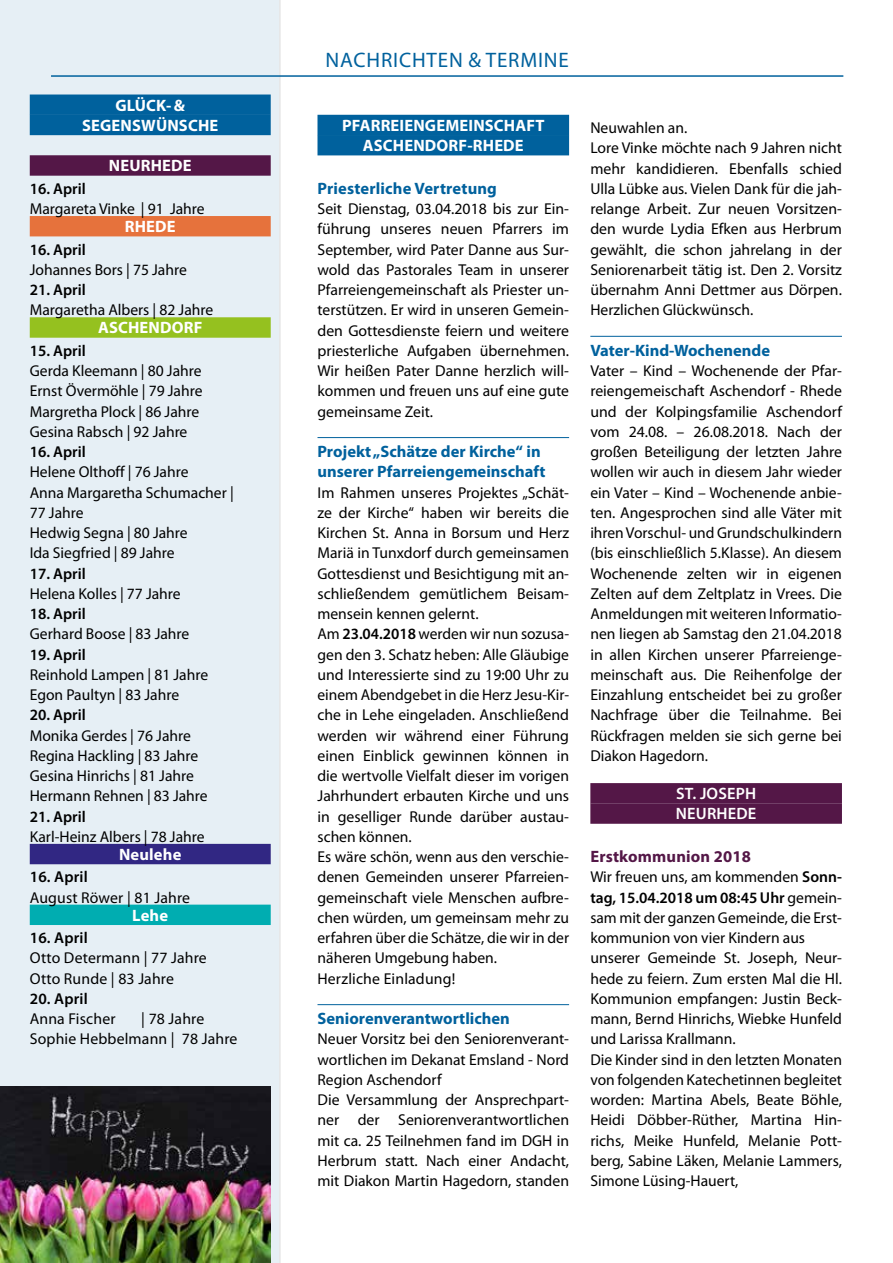
<style>
.page{position:relative;width:893px;height:1263px;background:#fff}
.page>*{position:absolute;margin:0;border:0;box-sizing:border-box;transform-origin:0 0}
.t1{font:21px "Myriad Pro";letter-spacing:.04em;color:#00619d}
.t2{font:700 16.5px/20.2px "Myriad Pro";color:#00619d}
.t3{font:700 16.5px/20.2px "Myriad Pro";letter-spacing:.01em;color:#fff;text-align:center}
.t4{font:600 16.5px/20.2px "Myriad Pro";letter-spacing:.01em;color:#fff}
.t5{font:700 16.5px "Myriad Pro";letter-spacing:.01em;color:#541747}
.t6{font:15.75px/20.2px "Myriad Pro";color:#000}
.t7{font:600 15.75px "Myriad Pro";color:#000}
.s1{font-weight:600}
</style>
<div class="page">
<div style="left:0;top:0;width:281px;height:1263px;background:#e6eff5"></div>
<div style="left:317px;top:115px;width:252px;height:20px;background:#00619d"></div>
<div style="left:317px;top:135px;width:252px;height:20px;background:#00619d"></div>
<hr style="left:317px;top:437px;width:252px;height:1px;background:#00619d">
<hr style="left:317px;top:1004px;width:252px;height:1px;background:#00619d">
<hr style="left:590px;top:336px;width:252px;height:1px;background:#00619d">
<div style="left:590px;top:783px;width:252px;height:20px;background:#541747"></div>
<div style="left:590px;top:803px;width:252px;height:21px;background:#541747"></div>
<hr style="left:51px;top:75px;width:792px;height:2px;background:#00619d">
<div style="left:30px;top:95px;width:241px;height:20px;background:#00619d"></div>
<div style="left:30px;top:115px;width:241px;height:20px;background:#00619d"></div>
<div style="left:30px;top:155px;width:241px;height:21px;background:#541747"></div>
<div style="left:30px;top:216px;width:241px;height:20px;background:#e6723c"></div>
<div style="left:30px;top:317px;width:241px;height:21px;background:#95c11f"></div>
<div style="left:30px;top:844px;width:241px;height:20px;background:#312783"></div>
<div style="left:30px;top:905px;width:241px;height:20px;background:#00adb1"></div>
<img style="left:0;top:1086px;width:271px;height:177px">
<p class="t3" style="left:82px;top:94px;width:138px">GLÜCK-&amp;<br>SEGENSWÜNSCHE</p>
<p class="t3" style="left:109px;top:155px;width:84px">NEURHEDE</p>
<p class="t7" style="left:30px;top:178px;width:57px">16. April</p>
<p class="t6" style="left:30px;top:198px;width:176px">Margareta Vinke | 91 Jahre</p>
<p class="t3" style="left:125px;top:216px;width:52px">RHEDE</p>
<p class="t7" style="left:30px;top:239px;width:57px">16. April</p>
<p class="t6" style="left:30px;top:259px;width:159px">Johannes Bors | 75 Jahre</p>
<p class="t7" style="left:30px;top:280px;width:57px">21. April</p>
<p class="t6" style="left:30px;top:300px;width:185px">Margaretha Albers | 82 Jahre</p>
<p class="t3" style="left:98px;top:317px;width:106px">ASCHENDORF</p>
<p class="t7" style="left:30px;top:340px;width:57px">15. April</p>
<p class="t6" style="left:30px;top:360px;width:174px">Gerda Kleemann | 80 Jahre<br>Ernst Övermöhle | 79 Jahre<br>Margretha Plock | 86 Jahre<br>Gesina Rabsch | 92 Jahre</p>
<p class="t7" style="left:30px;top:442px;width:57px">16. April</p>
<p class="t6" style="left:30px;top:462px;width:205px">Helene Olthoff | 76 Jahre<br>Anna Margaretha Schumacher |<br>77 Jahre<br>Hedwig Segna | 80 Jahre<br>Ida Siegfried | 89 Jahre</p>
<p class="t7" style="left:30px;top:563px;width:57px">17. April</p>
<p class="t6" style="left:30px;top:583px;width:152px">Helena Kolles | 77 Jahre</p>
<p class="t7" style="left:30px;top:604px;width:57px">18. April</p>
<p class="t6" style="left:30px;top:624px;width:161px">Gerhard Boose | 83 Jahre</p>
<p class="t7" style="left:30px;top:644px;width:57px">19. April</p>
<p class="t6" style="left:30px;top:664px;width:180px">Reinhold Lampen | 81 Jahre<br>Egon Paultyn | 83 Jahre</p>
<p class="t7" style="left:30px;top:705px;width:57px">20. April</p>
<p class="t6" style="left:30px;top:725px;width:179px">Monika Gerdes | 76 Jahre<br>Regina Hackling | 83 Jahre<br>Gesina Hinrichs | 81 Jahre<br>Hermann Rehnen | 83 Jahre</p>
<p class="t7" style="left:30px;top:806px;width:57px">21. April</p>
<p class="t6" style="left:30px;top:826px;width:176px">Karl-Heinz Albers | 78 Jahre</p>
<p class="t3" style="left:119px;top:844px;width:64px">Neulehe</p>
<p class="t7" style="left:30px;top:867px;width:59px">16. April</p>
<p class="t6" style="left:30px;top:887px;width:162px">August Röwer | 81 Jahre</p>
<p class="t3" style="left:132px;top:904px;width:37px">Lehe</p>
<p class="t7" style="left:30px;top:928px;width:59px">16. April</p>
<p class="t6" style="left:30px;top:948px;width:179px">Otto Determann | 77 Jahre<br>Otto Runde | 83 Jahre</p>
<p class="t7" style="left:30px;top:988px;width:59px">20. April</p>
<p class="t6" style="left:30px;top:1008px;width:87px">Anna Fischer</p>
<p class="t6" style="left:30px;top:1008px;width:209px;text-indent:111px">| 78 Jahre<br>Sophie Hebbelmann | 78 Jahre</p>
<h1 class="t1" style="left:325px;top:47px;width:245px">NACHRICHTEN &amp; TERMINE</h1>
<p class="t3" style="left:342px;top:115px;width:204px">PFARREIENGEMEINSCHAFT<br>ASCHENDORF-RHEDE</p>
<p class="t2" style="left:317px;top:178px;width:181px">Priesterliche Vertretung</p>
<p class="t6" style="left:317px;top:198px;width:253px;text-align:justify">Seit Dienstag, 03.04.2018 bis zur Ein&shy;führung unseres neuen Pfarrers im September, wird Pater Danne aus Sur&shy;wold das Pastorales Team in unserer Pfarreiengemeinschaft als Priester un&shy;terstützen. Er wird in unseren Gemein&shy;den Gottesdienste feiern und weitere priesterliche Aufgaben übernehmen.<br>Wir heißen Pater Danne herzlich will&shy;kommen und freuen uns auf eine gute gemeinsame Zeit.</p>
<p class="t2" style="left:317px;top:441px;width:229px">Projekt „Schätze der Kirche“ in unserer Pfarreiengemeinschaft</p>
<p class="t6" style="left:317px;top:482px;width:253px">Im Rahmen unseres Projektes „Schät&shy;ze der Kirche“ haben wir bereits die Kirchen St. Anna in Borsum und Herz Mariä in Tunxdorf durch gemeinsamen Gottesdienst und Besichtigung mit an&shy;schließendem gemütlichem Beisam&shy;mensein kennen gelernt.<br>Am <span class="s1">23.04.2018</span> werden wir nun sozusa&shy;gen den 3. Schatz heben: Alle Gläubige und Interessierte sind zu 19:00 Uhr zu einem Abendgebet in die Herz Jesu-Kir&shy;che in Lehe eingeladen. Anschließend werden wir während einer Führung einen Einblick gewinnen können in die wertvolle Vielfalt dieser im vorigen Jahrhundert erbauten Kirche und uns in geselliger Runde darüber austau&shy;schen können.<br>Es wäre schön, wenn aus den verschie&shy;denen Gemeinden unserer Pfarreien&shy;gemeinschaft viele Menschen aufbre&shy;chen würden, um gemeinsam mehr zu erfahren über die Schätze, die wir in der näheren Umgebung haben.<br>Herzliche Einladung!</p>
<p class="t2" style="left:317px;top:1008px;width:194px">Seniorenverantwortlichen</p>
<p class="t6" style="left:317px;top:1029px;width:253px">Neuer Vorsitz bei den Seniorenverant&shy;wortlichen im Dekanat Emsland - Nord Region Aschendorf<br>Die Versammlung der Ansprechpart&shy;ner der Seniorenverantwortlichen mit ca. 25 Teilnehmen fand im DGH in Herbrum statt. Nach einer Andacht, mit Diakon Martin Hagedorn, standen</p>
<p class="t6" style="left:590px;top:117px;width:253px">Neuwahlen an.<br>Lore Vinke möchte nach 9 Jahren nicht mehr kandidieren. Ebenfalls schied Ulla Lübke aus. Vielen Dank für die jah&shy;relange Arbeit. Zur neuen Vorsitzen&shy;den wurde Lydia Efken aus Herbrum gewählt, die schon jahrelang in der Seniorenarbeit tätig ist. Den 2. Vorsitz übernahm Anni Dettmer aus Dörpen.<br>Herzlichen Glückwünsch.</p>
<p class="t2" style="left:590px;top:340px;width:181px">Vater-Kind-Wochenende</p>
<p class="t6" style="left:590px;top:360px;width:253px;text-align:justify">Vater – Kind – Wochenende der Pfar&shy;reiengemeischaft Aschendorf - Rhede und der Kolpingsfamilie Aschendorf vom 24.08. – 26.08.2018. Nach der großen Beteiligung der letzten Jahre wollen wir auch in diesem Jahr wieder ein Vater – Kind – Wochenende anbie&shy;ten. Angesprochen sind alle Väter mit ihren Vorschul- und Grundschulkindern (bis einschließlich 5.Klasse). An diesem Wochenende zelten wir in eigenen Zelten auf dem Zeltplatz in Vrees. Die Anmeldungen mit weiteren Informatio&shy;nen liegen ab Samstag den 21.04.2018 in allen Kirchen unserer Pfarreienge&shy;meinschaft aus. Die Reihenfolge der Einzahlung entscheidet bei zu großer Nachfrage über die Teilnahme. Bei Rückfragen melden sie sich gerne bei Diakon Hagedorn.</p>
<p class="t4" style="left:676px;top:783px;width:82px">ST. JOSEPH<br>NEURHEDE</p>
<p class="t5" style="left:590px;top:846px;width:162px">Erstkommunion 2018</p>
<p class="t6" style="left:590px;top:867px;width:253px">Wir freuen uns, am kommenden <span class="s1">Sonn&shy;tag, 15.04.2018 um 08:45 Uhr</span> gemein&shy;sam mit der ganzen Gemeinde, die Erst&shy;kommunion von vier Kindern aus unserer Gemeinde St. Joseph, Neur&shy;hede zu feiern. Zum ersten Mal die Hl.<br>Kommunion empfangen: Justin Beck&shy;mann, Bernd Hinrichs, Wiebke Hunfeld und Larissa Krallmann.<br>Die Kinder sind in den letzten Monaten von folgenden Katechetinnen begleitet worden: Martina Abels, Beate Böhle, Heidi Döbber-Rüther, Martina Hin&shy;richs, Meike Hunfeld, Melanie Pott&shy;berg, Sabine Läken, Melanie Lammers, Simone Lüsing-Hauert,</p>
</div>
